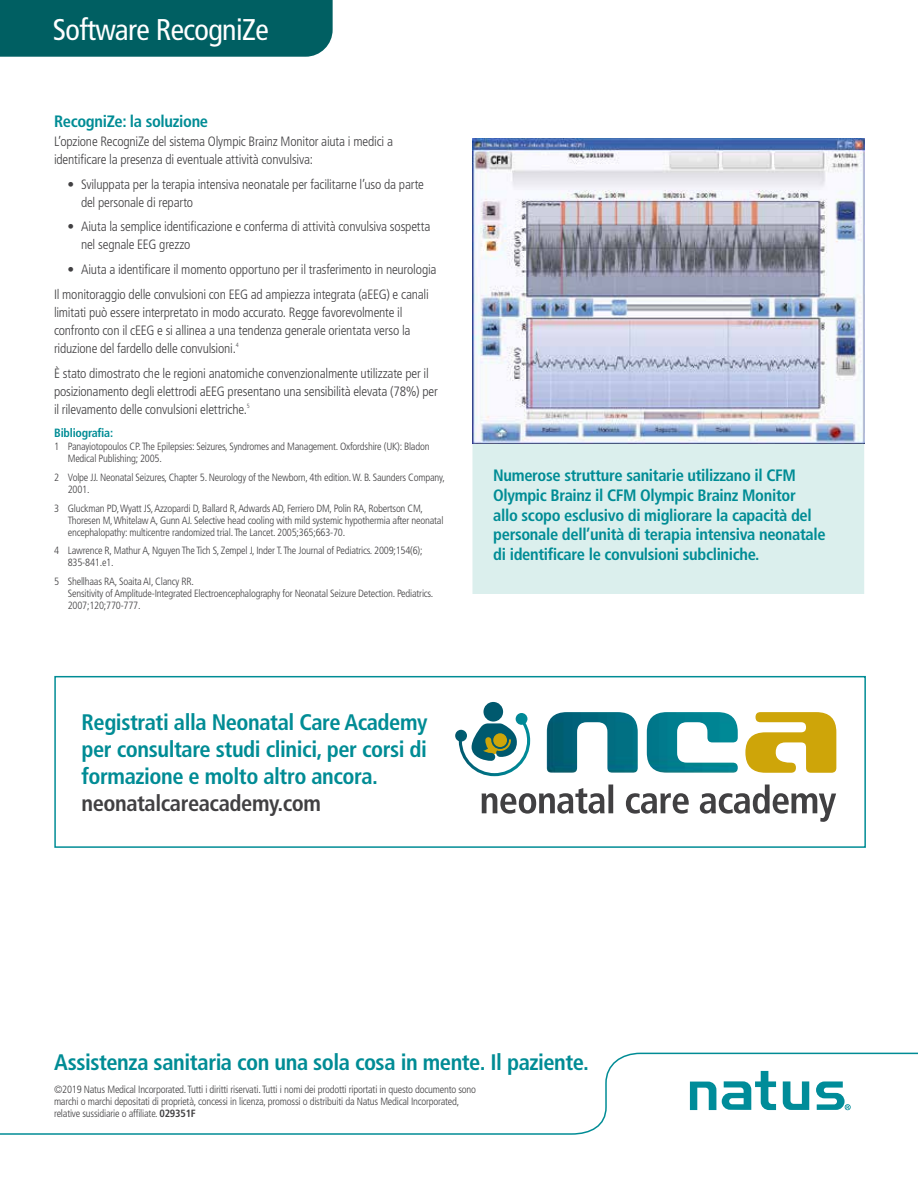
<style>
.page{position:relative;width:918px;height:1188px;background:#fff}
.page>*{position:absolute;margin:0;border:0;box-sizing:border-box;transform-origin:0 0}
.t1{font:condensed 30px "Frutiger LT Std";letter-spacing:-.02em;color:#fff}
.t2{font:700 condensed 22.5px/27px "Frutiger LT Std";letter-spacing:-.02em;color:#008c95;text-align:justify}
.t3{font:700 condensed 22.5px "Frutiger LT Std";letter-spacing:-.02em;color:#414042}
.t4{font:700 condensed 16.5px/19.8px "Frutiger LT Std";letter-spacing:-.02em;color:#008c95}
.t5{font:300 condensed 13.5px/18px "Frutiger LT Std";letter-spacing:-.015em;color:#414042}
.t6{font:700 condensed 12px "Frutiger LT Std";letter-spacing:-.02em;color:#008c95}
.t7{font:300 condensed 10.5px/12px "Frutiger LT Std";letter-spacing:-.02em;color:#414042}
.s1{font-weight:700}
</style>
<div class="page">
<svg style="left:0;top:1052px;width:918px;height:83px"></svg>
<svg style="left:690px;top:1082px;width:26px;height:28px"></svg>
<svg style="left:783px;top:1081px;width:26px;height:29px"></svg>
<svg style="left:722px;top:1071px;width:54px;height:39px"></svg>
<svg style="left:816px;top:1081px;width:35px;height:29px"></svg>
<div style="left:472px;top:139px;width:392px;height:455px;background:#dbefed"></div>
<div style="left:0;top:0;width:333px;height:57px;background:#005f62"></div>
<img style="left:472px;top:139px;width:392px;height:304px">
<div style="left:54px;top:676px;width:812px;height:172px;border:2px solid #008c95"></div>
<svg style="left:745px;top:712px;width:91px;height:61px"></svg>
<svg style="left:482px;top:785px;width:354px;height:37px"></svg>
<img style="left:547px;top:712px;width:191px;height:61px">
<div style="left:483px;top:702px;width:20px;height:20px;background:#00596e;border-radius:50%"></div>
<img style="left:455px;top:713px;width:75px;height:63px">
<h1 class="t1" style="left:53px;top:12px;width:217px">Software RecogniZe</h1>
<h3 class="t4" style="left:54px;top:111px;width:156px">RecogniZe: la soluzione</h3>
<p class="t5" style="left:54px;top:132px;width:341px">L’opzione RecogniZe del sistema Olympic Brainz Monitor aiuta i medici a identificare la presenza di eventuale attività convulsiva:</p>
<p class="t5" style="left:81px;top:175px;width:345px;text-indent:-14px">• Sviluppata per la terapia intensiva neonatale per facilitarne l’uso da parte del personale di reparto</p>
<p class="t5" style="left:81px;top:218px;width:351px;text-indent:-14px">• Aiuta la semplice identificazione e conferma di attività convulsiva sospetta nel segnale EEG grezzo</p>
<p class="t5" style="left:54px;top:257px;width:384px;line-height:24.8px;text-indent:14px">• Aiuta a identificare il momento opportuno per il trasferimento in neurologia<br>Il monitoraggio delle convulsioni con EEG ad ampiezza integrata (aEEG) e canali</p>
<p class="t5" style="left:54px;top:303px;width:358px">limitati può essere interpretato in modo accurato. Regge favorevolmente il confronto con il cEEG e si allinea a una tendenza generale orientata verso la riduzione del fardello delle convulsioni.<sup>4</sup></p>
<p class="t5" style="left:54px;top:364px;width:385px">È stato dimostrato che le regioni anatomiche convenzionalmente utilizzate per il posizionamento degli elettrodi aEEG presentano una sensibilità elevata (78%) per il rilevamento delle convulsioni elettriche.<sup>5</sup></p>
<p class="t6" style="left:54px;top:425px;width:60px">Bibliografia:</p>
<p class="t7" style="left:68px;top:441px;width:363px;text-indent:-14px">1 Panayiotopoulos CP. The Epilepsies: Seizures, Syndromes and Management. Oxfordshire (UK): Bladon<br>Medical Publishing; 2005.</p>
<p class="t7" style="left:68px;top:471px;width:379px;text-indent:-14px">2 Volpe JJ. Neonatal Seizures, Chapter 5. Neurology of the Newborn, 4th edition. W. B. Saunders Company,<br>2001.</p>
<p class="t7" style="left:68px;top:502px;width:377px;text-indent:-14px">3 Gluckman PD, Wyatt JS, Azzopardi D, Ballard R, Adwards AD, Ferriero DM, Polin RA, Robertson CM,<br>Thoresen M, Whitelaw A, Gunn AJ. Selective head cooling with mild systemic hypothermia after neonatal encephalopathy: multicentre randomized trial. The Lancet. 2005;365;663-70.</p>
<p class="t7" style="left:68px;top:545px;width:356px;text-indent:-14px">4 Lawrence R, Mathur A, Nguyen The Tich S, Zempel J, Inder T. The Journal of Pediatrics. 2009;154(6);<br>835-841.e1.</p>
<p class="t7" style="left:68px;top:576px;width:367px;text-indent:-14px">5 Shellhaas RA, Soaita AI, Clancy RR.<br>Sensitivity of Amplitude-Integrated Electroencephalography for Neonatal Seizure Detection. Pediatrics.<br>2007;120;770-777.</p>
<h2 class="t2" style="left:81px;top:709px;width:348px">Registrati alla Neonatal Care Academy per consultare studi clinici, per corsi di formazione e molto altro ancora.</h2>
<h2 class="t3" style="left:81px;top:790px;width:241px">neonatalcareacademy.com</h2>
<p class="t4" style="left:493px;top:465px;width:334px">Numerose strutture sanitarie utilizzano il CFM Olympic Brainz il CFM Olympic Brainz Monitor<br>allo scopo esclusivo di migliorare la capacità del personale dell’unità di terapia intensiva neonatale di identificare le convulsioni subcliniche.</p>
<h2 class="t2" style="left:54px;top:1049px;width:537px">Assistenza sanitaria con una sola cosa in mente. Il paziente.</h2>
<p class="t7" style="left:54px;top:1084px;width:424px">©2019 Natus Medical Incorporated. Tutti i diritti riservati. Tutti i nomi dei prodotti riportati in questo documento sono marchi o marchi depositati di proprietà, concessi in licenza, promossi o distribuiti da Natus Medical Incorporated, relative sussidiarie o affiliate. <span class="s1">029351F</span></p>
</div>
